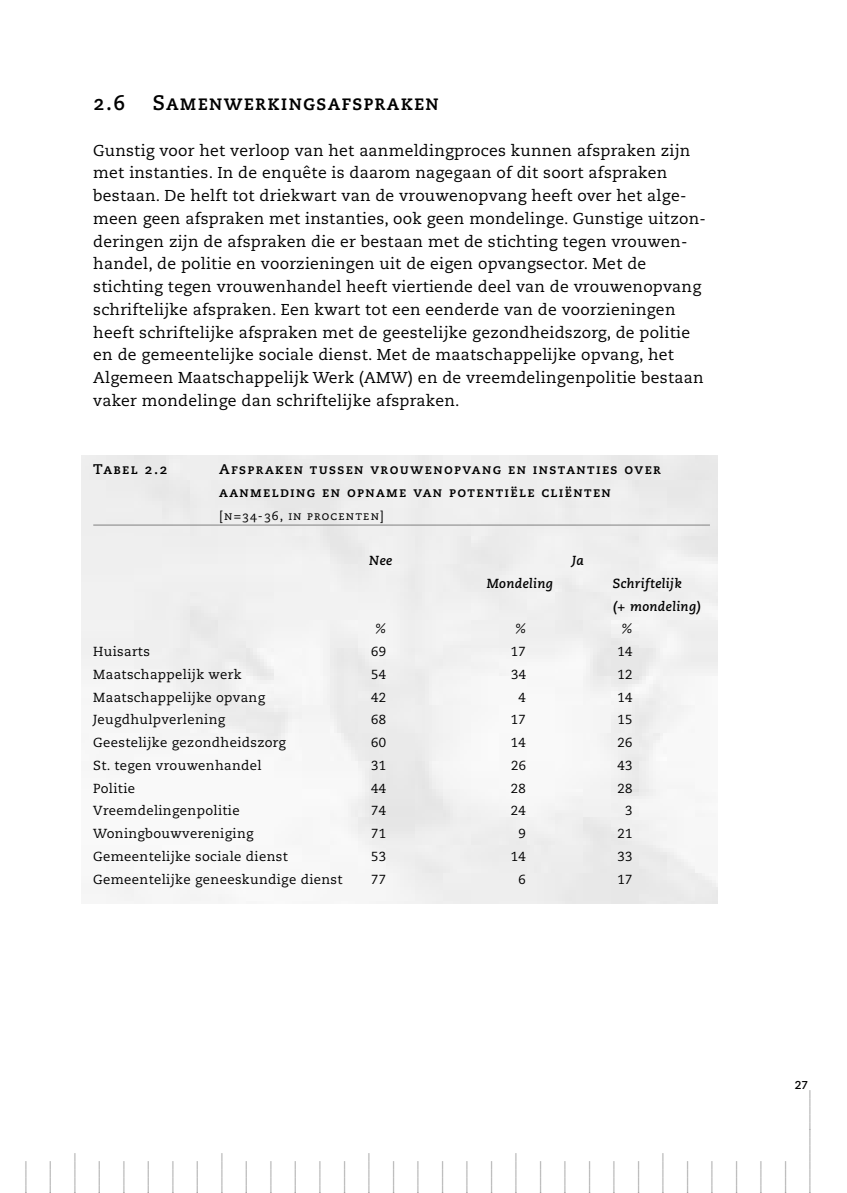
<style>
.page{position:relative;width:847px;height:1193px;background:#fff}
.page>*{position:absolute;margin:0;border:0;box-sizing:border-box;transform-origin:0 0}
.t1{font:21px "Caecilia Bold SC";letter-spacing:.06em;color:#000;scale:.95 1}
.t2{font:15.75px/22.8px "Caecilia Roman Os F";letter-spacing:.015em;color:#000}
.t3{font:15.75px/24.5px "Caecilia Roman Os F";color:#999}
.t4{font:14px/22.8px "Caecilia Bold SC";letter-spacing:.095em;color:#000}
.t5{font:13.12px "Caecilia";letter-spacing:.03em;color:#000}
.t6{font:italic 700 13.12px/22.8px "Caecilia";letter-spacing:.03em;color:#000}
.t7{font:italic 13.12px "Caecilia";color:#000}
.t8{font:12.25px "Caecilia Roman SC";letter-spacing:.09em;color:#000}
.t9{font:700 11.38px "Caecilia";color:#000}
</style>
<div class="page">
<svg style="left:81px;top:455px;width:637px;height:449px"></svg>
<h1 class="t1" style="left:93px;top:91px;width:35px">2.6</h1>
<h1 class="t1" style="left:153px;top:91px;width:303px">Samenwerkingsafspraken</h1>
<p class="t2" style="left:93px;top:140px;width:614px">Gunstig voor het verloop van het aanmeldingproces kunnen afspraken zijn met instanties. In de enquête is daarom nagegaan of dit soort afspraken bestaan. De helft tot driekwart van de vrouwenopvang heeft over het alge&shy;meen geen afspraken met instanties, ook geen mondelinge. Gunstige uitzon&shy;deringen zijn de afspraken die er bestaan met de stichting tegen vrouwen&shy;handel, de politie en voorzieningen uit de eigen opvangsector. Met de stichting tegen vrouwenhandel heeft viertiende deel van de vrouwenopvang schriftelijke afspraken. Een kwart tot een eenderde van de voorzieningen heeft schriftelijke afspraken met de geestelijke gezondheidszorg, de politie en de gemeentelijke sociale dienst. Met de maatschappelijke opvang, het Algemeen Maatschappelijk Werk (AMW) en de vreemdelingenpolitie bestaan vaker mondelinge dan schriftelijke afspraken.</p>
<p class="t4" style="left:93px;top:458px;width:76px">Tabel 2.2</p>
<p class="t4" style="left:219px;top:458px;width:443px">Afspraken tussen vrouwenopvang en instanties over aanmelding en opname van potentiële cliënten</p>
<p class="t8" style="left:219px;top:508px;width:166px">[n=34-36, in procenten]</p>
<p class="t6" style="left:369px;top:550px;width:25px">Nee</p>
<p class="t6" style="left:572px;top:550px;width:13px">Ja</p>
<p class="t6" style="left:487px;top:573px;width:68px">Mondeling</p>
<p class="t6" style="left:613px;top:573px;width:90px">Schriftelijk<br>(+ mondeling)</p>
<p class="t7" style="left:375px;top:623px;width:12px">%</p>
<p class="t7" style="left:515px;top:623px;width:12px">%</p>
<p class="t7" style="left:622px;top:623px;width:12px">%</p>
<p class="t5" style="left:93px;top:646px;width:58px">Huisarts</p>
<p class="t5" style="left:371px;top:646px;width:16px">69</p>
<p class="t5" style="left:511px;top:646px;width:16px">17</p>
<p class="t5" style="left:617px;top:646px;width:16px">14</p>
<p class="t5" style="left:93px;top:669px;width:150px">Maatschappelijk werk</p>
<p class="t5" style="left:371px;top:669px;width:16px">54</p>
<p class="t5" style="left:511px;top:669px;width:16px">34</p>
<p class="t5" style="left:617px;top:669px;width:16px">12</p>
<p class="t5" style="left:93px;top:691px;width:173px">Maatschappelijke opvang</p>
<p class="t5" style="left:371px;top:691px;width:16px">42</p>
<p class="t5" style="left:519px;top:691px;width:9px">4</p>
<p class="t5" style="left:617px;top:691px;width:16px">14</p>
<p class="t5" style="left:93px;top:714px;width:133px">Jeugdhulpverlening</p>
<p class="t5" style="left:371px;top:714px;width:16px">68</p>
<p class="t5" style="left:511px;top:714px;width:16px">17</p>
<p class="t5" style="left:617px;top:714px;width:16px">15</p>
<p class="t5" style="left:93px;top:737px;width:194px">Geestelijke gezondheidszorg</p>
<p class="t5" style="left:371px;top:737px;width:16px">60</p>
<p class="t5" style="left:511px;top:737px;width:16px">14</p>
<p class="t5" style="left:617px;top:737px;width:16px">26</p>
<p class="t5" style="left:93px;top:760px;width:170px">St. tegen vrouwenhandel</p>
<p class="t5" style="left:371px;top:760px;width:16px">31</p>
<p class="t5" style="left:511px;top:760px;width:16px">26</p>
<p class="t5" style="left:617px;top:760px;width:16px">43</p>
<p class="t5" style="left:93px;top:782px;width:43px">Politie</p>
<p class="t5" style="left:371px;top:782px;width:16px">44</p>
<p class="t5" style="left:511px;top:782px;width:16px">28</p>
<p class="t5" style="left:617px;top:782px;width:16px">28</p>
<p class="t5" style="left:93px;top:805px;width:148px">Vreemdelingenpolitie</p>
<p class="t5" style="left:371px;top:805px;width:16px">74</p>
<p class="t5" style="left:511px;top:805px;width:16px">24</p>
<p class="t5" style="left:625px;top:805px;width:9px">3</p>
<p class="t5" style="left:93px;top:828px;width:162px">Woningbouwvereniging</p>
<p class="t5" style="left:371px;top:828px;width:16px">71</p>
<p class="t5" style="left:519px;top:828px;width:9px">9</p>
<p class="t5" style="left:617px;top:828px;width:16px">21</p>
<p class="t5" style="left:93px;top:851px;width:196px">Gemeentelijke sociale dienst</p>
<p class="t5" style="left:371px;top:851px;width:16px">53</p>
<p class="t5" style="left:511px;top:851px;width:16px">14</p>
<p class="t5" style="left:617px;top:851px;width:16px">33</p>
<p class="t5" style="left:93px;top:873px;width:251px">Gemeentelijke geneeskundige dienst</p>
<p class="t5" style="left:371px;top:873px;width:16px">77</p>
<p class="t5" style="left:519px;top:873px;width:9px">6</p>
<p class="t5" style="left:617px;top:873px;width:16px">17</p>
<p class="t9" style="left:795px;top:1080px;width:15px">27</p>
<p class="t3" style="left:8px;top:1192px;width:104px;rotate:-90deg">____<br>____<br>_____<br>____<br>____<br>____<br>____<br>____<br>_____<br>____<br>____<br>____<br>____<br>____<br>_____<br>____<br>____<br>____<br>____<br>____<br>_____<br>____<br>____<br>____<br>____<br>____<br>_____<br>____<br>____<br>____<br>____<br>____ _____________</p>
</div>
